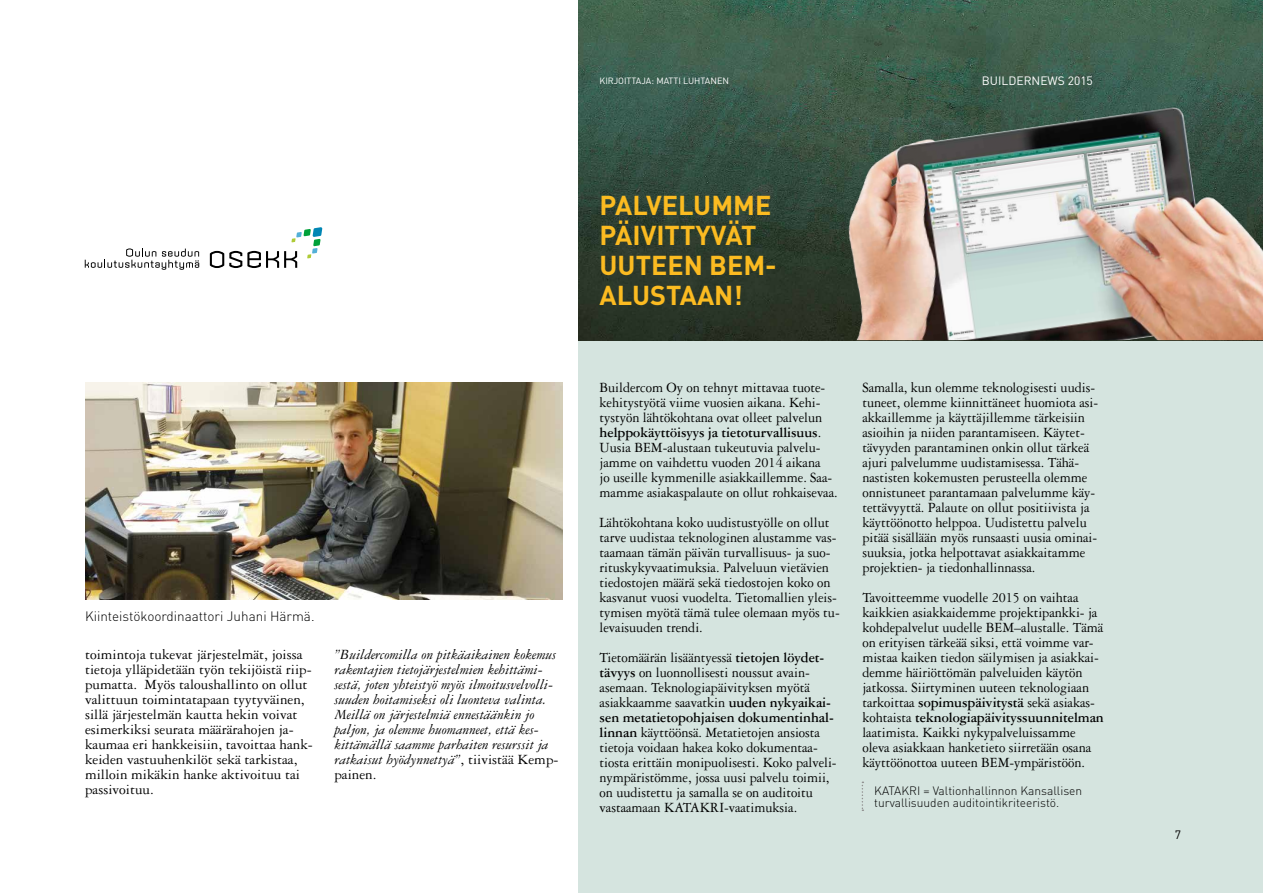
<style>
.page{position:relative;width:1263px;height:893px;background:#fff}
.page>*{position:absolute;margin:0;border:0;box-sizing:border-box;transform-origin:0 0}
.t1{font:700 27px/30px "DIN";color:#fbbb21}
.t2{font:15px/15px "Garamond 3 LT Std";letter-spacing:-.005em;color:#000;scale:.95 1}
.t3{font:15px/15px "Garamond 3 LT Std";letter-spacing:-.005em;color:#000}
.t4{font:italic 15px/15px "Garamond 3 LT Std";color:#000}
.t5{font:300 13.5px "DIN";color:#000}
.t6{font:300 12px/12px "DIN";color:#000}
.t7{font:12px "DIN";color:#fff}
.t8{font:12px "DIN";color:#000}
.t9{font:9px "DIN";color:#fff}
.s1{font-style:normal}
.s2{font-weight:700}
</style>
<div class="page">
<div style="left:578px;top:0;width:685px;height:893px;background:#d5e4df"></div>
<svg style="left:862px;top:782px;width:1px;height:29px"></svg>
<img style="left:578px;top:0;width:685px;height:340px">
<img style="left:85px;top:383px;width:477px;height:217px">
<img style="left:785px;top:37px;width:478px;height:303px">
<svg style="left:210px;top:227px;width:112px;height:41px"></svg>
<svg style="left:85px;top:248px;width:114px;height:22px"></svg>
<p class="t9" style="left:600px;top:75px;width:131px">KIRJOITTAJA: MATTI LUHTANEN</p>
<p class="t7" style="left:982px;top:73px;width:112px">BUILDERNEWS 2015</p>
<p class="t5" style="left:85px;top:608px;width:231px">Kiinteistökoordinaattori Juhani Härmä.</p>
<p class="t3" style="left:85px;top:647px;width:229px">toimintoja tukevat järjestelmät, joissa tietoja ylläpidetään työn tekijöistä riip&shy;pumatta. Myös taloushallinto on ollut valittuun toimintatapaan tyytyväinen, sillä järjestelmän kautta hekin voivat esimerkiksi seurata määrärahojen ja&shy;kaumaa eri hankkeisiin, tavoittaa hank&shy;keiden vastuuhenkilöt sekä tarkistaa, milloin mikäkin hanke aktivoituu tai passivoituu.</p>
<p class="t4" style="left:334px;top:647px;width:226px">”Buildercomilla on pitkäaikainen kokemus rakentajien tietojärjestelmien kehittämi&shy;sestä, joten yhteistyö myös ilmoitusvelvolli&shy;suuden hoitamiseksi oli luonteva valinta.<br>Meillä on järjestelmiä ennestäänkin jo paljon, ja olemme huomanneet, että kes&shy;kittämällä saamme parhaiten resurssit ja ratkaisut hyödynnettyä”<span class="s1">, tiivistää Kemp&shy;painen.</span></p>
<h1 class="t1" style="left:600px;top:189px;width:179px">PALVELUMME<br>PÄIVITTYVÄT<br>UUTEEN BEM-<br>ALUSTAAN!</h1>
<p class="t2" style="left:600px;top:380px;width:252px">Buildercom Oy on tehnyt mittavaa tuote&shy;kehitystyötä viime vuosien aikana. Kehi&shy;tystyön lähtökohtana ovat olleet palvelun <span class="s2">helppokäyttöisyys ja tietoturvallisuus</span>.<br>Uusia BEM-alustaan tukeutuvia palvelu&shy;jamme on vaihdettu vuoden 2014 aikana<br>jo useille kymmenille asiakkaillemme. Saa&shy;mamme asiakaspalaute on ollut rohkaisevaa.</p>
<p class="t2" style="left:600px;top:515px;width:254px">Lähtökohtana koko uudistustyölle on ollut tarve uudistaa teknologinen alustamme vas&shy;taamaan tämän päivän turvallisuus- ja suo&shy;rituskykyvaatimuksia. Palveluun vietävien tiedostojen määrä sekä tiedostojen koko on kasvanut vuosi vuodelta. Tietomallien yleis&shy;tymisen myötä tämä tulee olemaan myös tu&shy;levaisuuden trendi.</p>
<p class="t2" style="left:600px;top:650px;width:251px">Tietomäärän lisääntyessä <span class="s2">tietojen löydet&shy;tävyys</span> on luonnollisesti noussut avain&shy;asemaan. Teknologiapäivityksen myötä asiakkaamme saavatkin <span class="s2">uuden nykyaikai&shy;sen metatietopohjaisen dokumentinhal&shy;linnan</span> käyttöönsä. Metatietojen ansiosta tietoja voidaan hakea koko dokumentaa&shy;tiosta erittäin monipuolisesti. Koko palveli&shy;nympäristömme, jossa uusi palvelu toimii, on uudistettu ja samalla se on auditoitu vastaamaan KATAKRI-vaatimuksia.</p>
<p class="t2" style="left:862px;top:380px;width:250px">Samalla, kun olemme teknologisesti uudis&shy;tuneet, olemme kiinnittäneet huomiota asi&shy;akkaillemme ja käyttäjillemme tärkeisiin asioihin ja niiden parantamiseen. Käytet&shy;tävyyden parantaminen onkin ollut tärkeä ajuri palvelumme uudistamisessa. Tähä&shy;nastisten kokemusten perusteella olemme onnistuneet parantamaan palvelumme käy&shy;tettävyyttä. Palaute on ollut positiivista ja käyttöönotto helppoa. Uudistettu palvelu pitää sisällään myös runsaasti uusia ominai&shy;suuksia, jotka helpottavat asiakkaitamme projektien- ja tiedonhallinnassa.</p>
<p class="t2" style="left:862px;top:590px;width:256px">Tavoitteemme vuodelle 2015 on vaihtaa kaikkien asiakkaidemme projektipankki- ja kohdepalvelut uudelle BEM–alustalle. Tämä on erityisen tärkeää siksi, että voimme var&shy;mistaa kaiken tiedon säilymisen ja asiakkai&shy;demme häiriöttömän palveluiden käytön jatkossa. Siirtyminen uuteen teknologiaan tarkoittaa <span class="s2">sopimuspäivitystä</span> sekä asiakas&shy;kohtaista <span class="s2">teknologiapäivityssuunnitelman </span>laatimista. Kaikki nykypalveluissamme oleva asiakkaan hanketieto siirretään osana käyttöönottoa uuteen BEM-ympäristöön.</p>
<p class="t6" style="left:874px;top:785px;width:209px">KATAKRI = Valtionhallinnon Kansallisen turvallisuuden auditointikriteeristö.</p>
<p class="t8" style="left:1175px;top:827px;width:8px">7</p>
</div>
